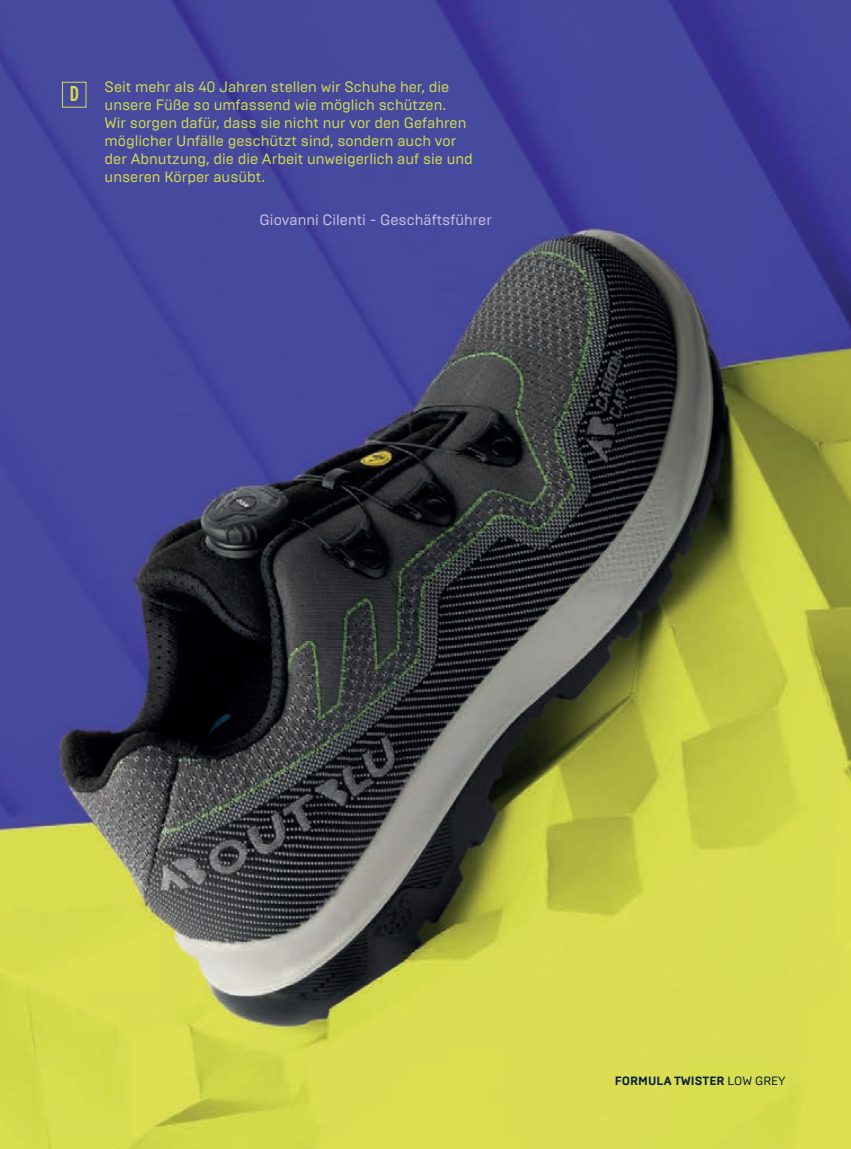
<style>
.page{position:relative;width:851px;height:1149px;background:#fff}
.page>*{position:absolute;margin:0;border:0;box-sizing:border-box;transform-origin:0 0}
.t1{font:21px "Trade Gothic Next LT Pro Bd Cm";color:#d1de4d}
.t2{font:15px/18px "Brutal Type";color:#d1de4d}
.t3{font:15px "Brutal Type";color:#c9c0de}
.t4{font:700 12px "Brutal Type";color:#061f3d}
.s1{font-weight:400}
</style>
<div class="page">
<img style="left:0;top:0;width:850px;height:1149px">
<div style="left:62px;top:82px;width:24px;height:26px;border:1px solid #d1de4d"></div>
<h1 class="t1" style="left:70px;top:80px;width:11px">D</h1>
<p class="t2" style="left:105px;top:78px;width:369px">Seit mehr als 40 Jahren stellen wir Schuhe her, die unsere Füße so umfassend wie möglich schützen.<br>Wir sorgen dafür, dass sie nicht nur vor den Gefahren möglicher Unfälle geschützt sind, sondern auch vor der Abnutzung, die die Arbeit unweigerlich auf sie und unseren Körper ausübt.</p>
<p class="t3" style="left:259px;top:211px;width:234px">Giovanni Cilenti - Geschäftsführer</p>
<p class="t4" style="left:614px;top:1074px;width:172px">FORMULA TWISTER <span class="s1">LOW GREY</span></p>
</div>
